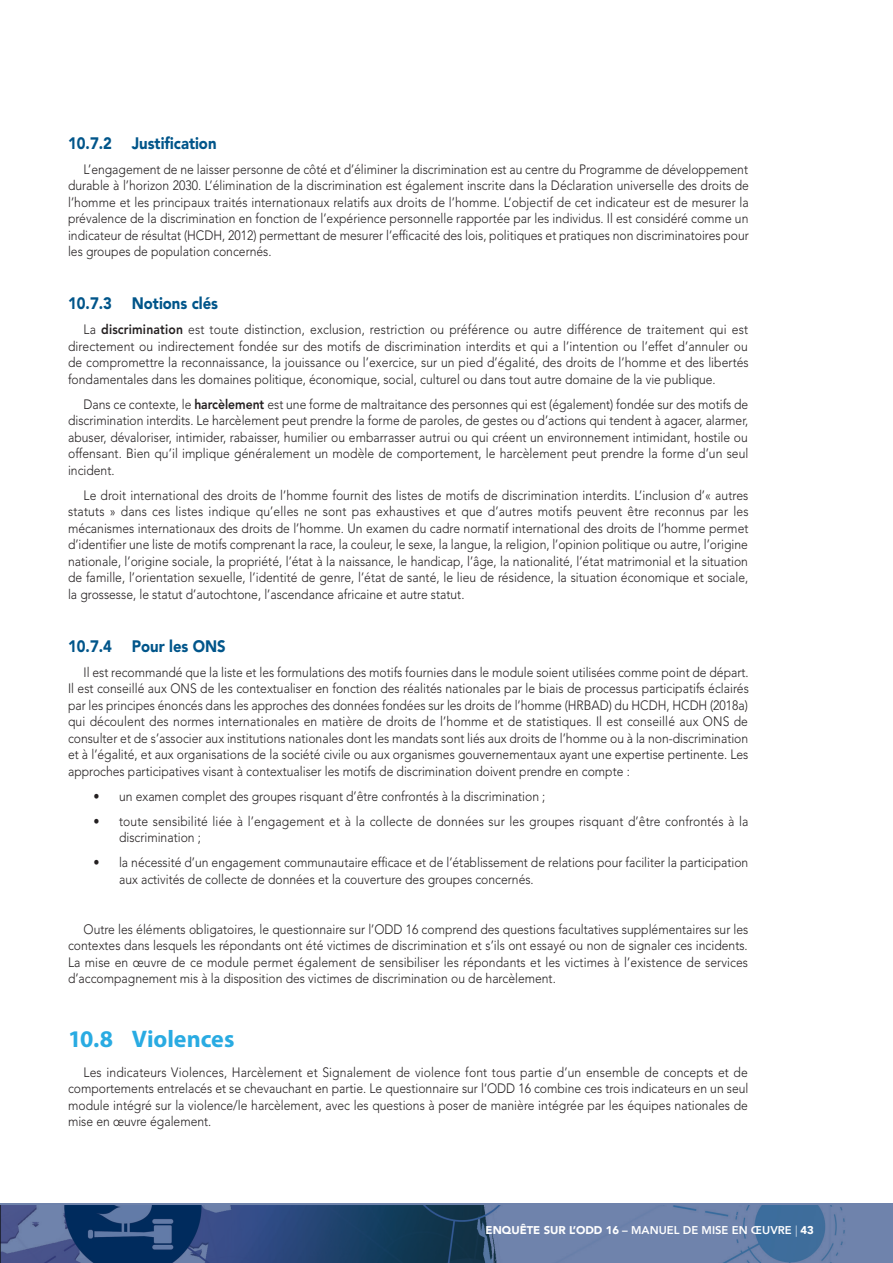
<style>
.page{position:relative;width:893px;height:1263px;background:#fff}
.page>*{position:absolute;margin:0;border:0;box-sizing:border-box;transform-origin:0 0}
.Head_2{font:700 24px "Myriad Pro";color:#29abe2}
.Head_3{font:900 16.5px "Avenir LT Std";color:#01558a;scale:.9 1}
._07_body{font:300 13.5px/16.5px "Avenir LT Std";color:#231f20;text-align:justify;scale:.9 1}
.t1{font:800 11.25px "Avenir";color:#fff}
.s1{font-weight:800}
.s2{font-weight:900}
.s3{font-weight:300}
</style>
<div class="page">
<svg style="left:0;top:1203px;width:893px;height:60px;background:#45618c"></svg>
<p class="Head_3" style="left:68px;top:133px;width:166px">10.7.2 Justification</p>
<p class="_07_body" style="left:68px;top:161px;width:758px;text-indent:16px">L’engagement de ne laisser personne de côté et d’éliminer la discrimination est au centre du Programme de développement durable à l’horizon 2030. L’élimination de la discrimination est également inscrite dans la Déclaration universelle des droits de l’homme et les principaux traités internationaux relatifs aux droits de l’homme. L’objectif de cet indicateur est de mesurer la prévalence de la discrimination en fonction de l’expérience personnelle rapportée par les individus. Il est considéré comme un indicateur de résultat (HCDH, 2012) permettant de mesurer l’efficacité des lois, politiques et pratiques non discriminatoires pour les groupes de population concernés.</p>
<p class="Head_3" style="left:68px;top:293px;width:168px">10.7.3 Notions clés</p>
<p class="_07_body" style="left:68px;top:321px;width:758px;text-indent:16px">La <span class="s1">discrimination</span> est toute distinction, exclusion, restriction ou préférence ou autre différence de traitement qui est directement ou indirectement fondée sur des motifs de discrimination interdits et qui a l’intention ou l’effet d’annuler ou de compromettre la reconnaissance, la jouissance ou l’exercice, sur un pied d’égalité, des droits de l’homme et des libertés fondamentales dans les domaines politique, économique, social, culturel ou dans tout autre domaine de la vie publique.</p>
<p class="_07_body" style="left:68px;top:396px;width:758px;text-indent:16px">Dans ce contexte, le <span class="s1">harcèlement</span> est une forme de maltraitance des personnes qui est (également) fondée sur des motifs de discrimination interdits. Le harcèlement peut prendre la forme de paroles, de gestes ou d’actions qui tendent à agacer, alarmer, abuser, dévaloriser, intimider, rabaisser, humilier ou embarrasser autrui ou qui créent un environnement intimidant, hostile ou offensant. Bien qu’il implique généralement un modèle de comportement, le harcèlement peut prendre la forme d’un seul incident.</p>
<p class="_07_body" style="left:68px;top:487px;width:758px;text-indent:16px">Le droit international des droits de l’homme fournit des listes de motifs de discrimination interdits. L’inclusion d’« autres statuts » dans ces listes indique qu’elles ne sont pas exhaustives et que d’autres motifs peuvent être reconnus par les mécanismes internationaux des droits de l’homme. Un examen du cadre normatif international des droits de l’homme permet d’identifier une liste de motifs comprenant la race, la couleur, le sexe, la langue, la religion, l’opinion politique ou autre, l’origine nationale, l’origine sociale, la propriété, l’état à la naissance, le handicap, l’âge, la nationalité, l’état matrimonial et la situation de famille, l’orientation sexuelle, l’identité de genre, l’état de santé, le lieu de résidence, la situation économique et sociale, la grossesse, le statut d’autochtone, l’ascendance africaine et autre statut.</p>
<p class="Head_3" style="left:68px;top:636px;width:177px">10.7.4 Pour les ONS</p>
<p class="_07_body" style="left:68px;top:664px;width:758px;text-indent:16px">Il est recommandé que la liste et les formulations des motifs fournies dans le module soient utilisées comme point de départ.<br>Il est conseillé aux ONS de les contextualiser en fonction des réalités nationales par le biais de processus participatifs éclairés par les principes énoncés dans les approches des données fondées sur les droits de l’homme (HRBAD) du HCDH, HCDH (2018a) qui découlent des normes internationales en matière de droits de l’homme et de statistiques. Il est conseillé aux ONS de consulter et de s’associer aux institutions nationales dont les mandats sont liés aux droits de l’homme ou à la non-discrimination et à l’égalité, et aux organisations de la société civile ou aux organismes gouvernementaux ayant une expertise pertinente. Les approches participatives visant à contextualiser les motifs de discrimination doivent prendre en compte :</p>
<p class="_07_body" style="left:94px;top:788px;width:504px">• un examen complet des groupes risquant d’être confrontés à la discrimination ;</p>
<p class="_07_body" style="left:119px;top:813px;width:701px;text-indent:-26px">• toute sensibilité liée à l’engagement et à la collecte de données sur les groupes risquant d’être confrontés à la discrimination ;</p>
<p class="_07_body" style="left:119px;top:854px;width:701px;text-indent:-26px">• la nécessité d’un engagement communautaire efficace et de l’établissement de relations pour faciliter la participation aux activités de collecte de données et la couverture des groupes concernés.</p>
<p class="_07_body" style="left:68px;top:921px;width:757px;text-indent:16px">Outre les éléments obligatoires, le questionnaire sur l’ODD 16 comprend des questions facultatives supplémentaires sur les contextes dans lesquels les répondants ont été victimes de discrimination et s’ils ont essayé ou non de signaler ces incidents.<br>La mise en œuvre de ce module permet également de sensibiliser les répondants et les victimes à l’existence de services d’accompagnement mis à la disposition des victimes de discrimination ou de harcèlement.</p>
<p class="Head_2" style="left:68px;top:1024px;width:168px">10.8 Violences</p>
<p class="_07_body" style="left:68px;top:1064px;width:757px;text-indent:16px">Les indicateurs Violences, Harcèlement et Signalement de violence font tous partie d’un ensemble de concepts et de comportements entrelacés et se chevauchant en partie. Le questionnaire sur l’ODD 16 combine ces trois indicateurs en un seul module intégré sur la violence/le harcèlement, avec les questions à poser de manière intégrée par les équipes nationales de mise en œuvre également.</p>
<p class="t1" style="left:486px;top:1221px;width:330px"><span class="s2">ENQUÊTE SUR L’ODD 16</span> – MANUEL DE MISE EN ŒUVRE <span class="s3">|</span> <span class="s2">43</span></p>
</div>
